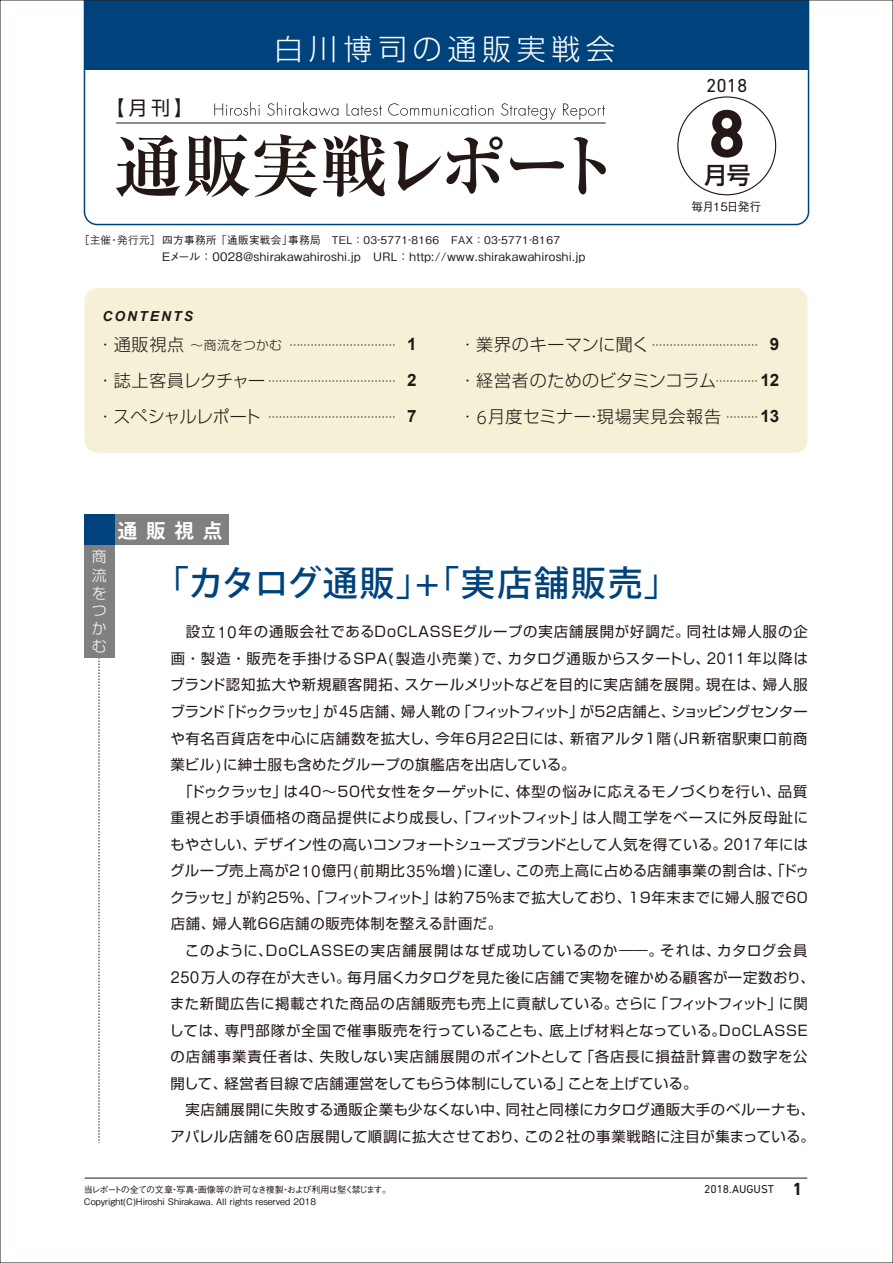
<style>
.page{position:relative;width:893px;height:1263px;background:#fff}
.page>*{position:absolute;margin:0;border:0;box-sizing:border-box;transform-origin:0 0}
.t1{font:700 68.85px "Ryumin Pro";letter-spacing:-.075em;color:#231815}
.t2{font:700 68.1px "DIN Next LT Pro";color:#231815}
.t3{font:500 35.1px "Koz Go Pro";letter-spacing:.05em;color:#00437c}
.t4{font:300 28.95px "Shin Go Pro";letter-spacing:.2em;color:#fff}
.t5{font:500 23.55px "Shin Go Pro";color:#231815}
.t6{font:700 19.5px "Koz Go Pro";color:#fff}
.t7{font:19.2px "DIN Next LT Pro";color:#231815}
.t8{font:19.05px "Shin Go Pro";color:#231815}
.t9{font:300 16.95px/36px "Shin Go Pro";letter-spacing:.015em;color:#231815}
.t10{font:300 16.95px/36px "Shin Go Pro";letter-spacing:-.03em;color:#231815}
.t11{font:700 16.95px/36px "Arial";color:#231815;text-align:justify}
.t12{font:300 14.85px/18.6px "Shin Go Pro";color:#fff;text-align:justify}
.t13{font:14.4px "Shin Go Pro";letter-spacing:.035em;color:#231815}
.t14{font:14.4px "Shin Go Pro";letter-spacing:.055em;color:#231815}
.t15{font:14.4px "Shin Go Pro";letter-spacing:-.08em;color:#231815}
.t16{font:14.4px "Shin Go Pro";letter-spacing:-.04em;color:#231815}
.t17{font:14.4px "Shin Go Pro";letter-spacing:.015em;color:#231815}
.t18{font:14.4px "Shin Go Pro";color:#231815}
.t19{font:14.4px "Shin Go Pro";letter-spacing:.06em;color:#231815}
.t20{font:14.4px "Shin Go Pro";letter-spacing:.07em;color:#231815}
.t21{font:italic 700 13.8px "Arial";letter-spacing:.15em;color:#231815}
.t22{font:300 12.75px "Shin Go Pro";letter-spacing:.02em;color:#231815}
.t23{font:500 11.7px "Gothic BBB Pro";letter-spacing:.03em;color:#231815}
.t24{font:500 11.7px "Gothic BBB Pro";letter-spacing:-.075em;color:#231815}
.t25{font:11.55px "DIN Next LT Pro";color:#231815}
.t26{font:500 10.65px "Gothic BBB Pro";letter-spacing:.03em;color:#231815}
.t27{font:10.65px "Shin Go Pro";color:#231815}
.t28{font:500 9px/11.7px "Gothic BBB Pro";color:#231815}
.s1{font-family:"Hira Kaku Pro W3";font-weight:400}
.s2{font-size:16.95px}
.s3{font-family:"Axis Pro N"}
.s4{font-family:"Gothic BBB Pro";font-weight:500;font-size:15.75px}
.s5{font-weight:700;font-size:17.85px}
</style>
<div class="page">
<div style="left:84px;top:288px;width:723px;height:165px;background:#f6f1d6;border-radius:13px"></div>
<svg style="left:83px;top:2px;width:727px;height:224px"></svg>
<div style="left:84px;top:0;width:724px;height:69px;background:#00437c"></div>
<div style="left:85px;top:544px;width:30px;height:114px;background:#808080"></div>
<div style="left:115px;top:514px;width:113px;height:30px;background:#808080"></div>
<div style="left:85px;top:514px;width:30px;height:30px;background:#00437c"></div>
<svg style="left:99px;top:658px;width:1px;height:485px"></svg>
<svg style="left:214px;top:102px;width:46px;height:14px"></svg>
<svg style="left:267px;top:102px;width:71px;height:14px"></svg>
<svg style="left:347px;top:103px;width:35px;height:13px"></svg>
<svg style="left:388px;top:103px;width:105px;height:13px"></svg>
<svg style="left:501px;top:103px;width:55px;height:17px"></svg>
<svg style="left:563px;top:103px;width:42px;height:17px"></svg>
<hr style="left:116px;top:123px;width:490px;height:1px;background:#231815">
<hr style="left:85px;top:1178px;width:722px;height:1px;background:#231815">
<h3 class="t8" style="left:105px;top:93px;width:89px">【月刊】</h3>
<h3 class="t4" style="left:274px;top:26px;width:342px">白川博司の通販実戦会</h3>
<h1 class="t1" style="left:113px;top:111px;width:509px">通販実戦レポート</h1>
<p class="t26" style="left:79px;top:231px;width:483px"><span class="s1">［主催・発行元］</span>四方事務所 「通販実戦会」事務局　TEL ： 03‐5771‐8166 FAX ： 03‐5771‐8167</p>
<p class="t23" style="left:162px;top:247px;width:425px">Eメール ： 0028＠shirakawahiroshi.jp　URL ： http://www.shirakawahiroshi.jp</p>
<p class="t21" style="left:102px;top:307px;width:92px">CONTENTS</p>
<h3 class="t7" style="left:706px;top:74px;width:43px">2018</h3>
<h2 class="t2" style="left:708px;top:94px;width:39px">8</h2>
<h3 class="t5" style="left:704px;top:156px;width:48px">月号</h3>
<p class="t24" style="left:692px;top:198px;width:71px">毎月15日発行</p>
<p class="t22" style="left:97px;top:334px;width:187px"><span class="s2">・通販視点</span>～商流をつかむ</p>
<p class="t10" style="left:97px;top:361px;width:170px">・誌上客員レクチャー・スペシャルレポート</p>
<p class="t27" style="left:289px;top:336px;width:108px">…………………………</p>
<p class="t27" style="left:268px;top:372px;width:129px">………………………………</p>
<p class="t27" style="left:268px;top:408px;width:129px">………………………………</p>
<p class="t11" style="left:407px;top:326px;width:11px">1<br>2<br>7</p>
<p class="t9" style="left:459px;top:325px;width:263px">・業界のキーマンに聞く<br>・経営者のためのビタミンコラム・<span class="s3">6</span>月度セミナー・現場実見会報告</p>
<p class="t11" style="left:760px;top:326px;width:20px;text-align:center">9<br>12<br>13</p>
<p class="t27" style="left:652px;top:336px;width:108px">…………………………</p>
<p class="t27" style="left:716px;top:372px;width:44px">…………</p>
<p class="t27" style="left:726px;top:408px;width:33px">………</p>
<h3 class="t6" style="left:118px;top:518px;width:106px">通販視点</h3>
<p class="t12" style="left:92px;top:546px;width:16px">商流を</p>
<p class="t12" style="left:92px;top:600px;width:16px;line-height:18px">つかむ</p>
<h3 class="t3" style="left:154px;top:561px;width:527px">「カタログ通販」+「実店舗販売」</h3>
<p class="t19" style="left:186px;top:620px;width:623px">設立<span class="s4">10</span>年の通販会社であるＤｏＣＬＡＳＳＥグループの実店舗展開が好調だ。同社は婦人服の企</p>
<p class="t13" style="left:171px;top:647px;width:639px">画・製造・販売を手掛けるSPA(製造小売業)で、カタログ通販からスタートし、<span class="s4">2011</span> 年以降は</p>
<p class="t14" style="left:170px;top:673px;width:639px">ブランド認知拡大や新規顧客開拓、スケールメリットなどを目的に実店舗を展開。現在は、婦人服</p>
<p class="t15" style="left:170px;top:700px;width:639px">ブランド「ドゥクラッセ」が<span class="s4">45</span> 店舗、婦人靴の「フィットフィット」が５２店舗と、ショッピングセンター</p>
<p class="t13" style="left:170px;top:726px;width:639px">や有名百貨店を中心に店舗数を拡大し、今年６月２２日には、新宿アルタ１階(JR新宿駅東口前商</p>
<p class="t13" style="left:171px;top:753px;width:406px">業ビル)に紳士服も含めたグループの旗艦店を出店している。</p>
<p class="t18" style="left:179px;top:779px;width:631px">「ドゥクラッセ」は４０～５０代女性をターゲットに、体型の悩みに応えるモノづくりを行い、品質</p>
<p class="t13" style="left:171px;top:806px;width:639px">重視とお手頃価格の商品提供により成長し、「フィットフィット」は人間工学をベースに外反母趾に</p>
<p class="t17" style="left:170px;top:832px;width:639px">もやさしい、デザイン性の高いコンフォートシューズブランドとして人気を得ている。<span class="s4">2017</span> 年には</p>
<p class="t13" style="left:170px;top:859px;width:641px">グループ売上高が２<span class="s4">10</span>億円(前期比<span class="s4">35</span>％増)に達し、この売上高に占める店舗事業の割合は、「ドゥ</p>
<p class="t16" style="left:170px;top:885px;width:641px">クラッセ」が約２５％、「フィットフィット」は約７５％まで拡大しており、１９年末までに婦人服で６０</p>
<p class="t13" style="left:171px;top:912px;width:333px">店舗、婦人靴６６店舗の販売体制を整える計画だ。</p>
<p class="t14" style="left:185px;top:939px;width:624px">このように、ＤｏＣＬＡＳＳＥの実店舗展開はなぜ成功しているのか――。それは、カタログ会員</p>
<p class="t13" style="left:171px;top:965px;width:646px"><span class="s4">250</span>万人の存在が大きい。毎月届くカタログを見た後に店舗で実物を確かめる顧客が一定数おり、</p>
<p class="t13" style="left:170px;top:992px;width:639px">また新聞広告に掲載された商品の店舗販売も売上に貢献している。さらに「フィットフィット」に関</p>
<p class="t13" style="left:169px;top:1018px;width:642px">しては、専門部隊が全国で催事販売を行っていることも、底上げ材料となっている。ＤｏＣＬＡＳＳＥ</p>
<p class="t20" style="left:171px;top:1045px;width:638px">の店舗事業責任者は、失敗しない実店舗展開のポイントとして「各店長に損益計算書の数字を公</p>
<p class="t13" style="left:170px;top:1071px;width:528px">開して、経営者目線で店舗運営をしてもらう体制にしている」ことを上げている。</p>
<p class="t13" style="left:185px;top:1098px;width:631px">実店舗展開に失敗する通販企業も少なくない中、同社と同様にカタログ通販大手のベルーナも、</p>
<p class="t13" style="left:170px;top:1124px;width:646px">アパレル店舗を<span class="s4">60</span>店展開して順調に拡大させており、この<span class="s4">2</span>社の事業戦略に注目が集まっている。</p>
<p class="t28" style="left:84px;top:1183px;width:309px">当レポートの全ての文章・写真・画像等の許可なき複製・および利用は堅く禁じます。<br>Copyright(C)Hiroshi Shirakawa. All rights reserved 2018</p>
<p class="t25" style="left:704px;top:1182px;width:100px">2018.AUGUST <span class="s5">1</span></p>
</div>
